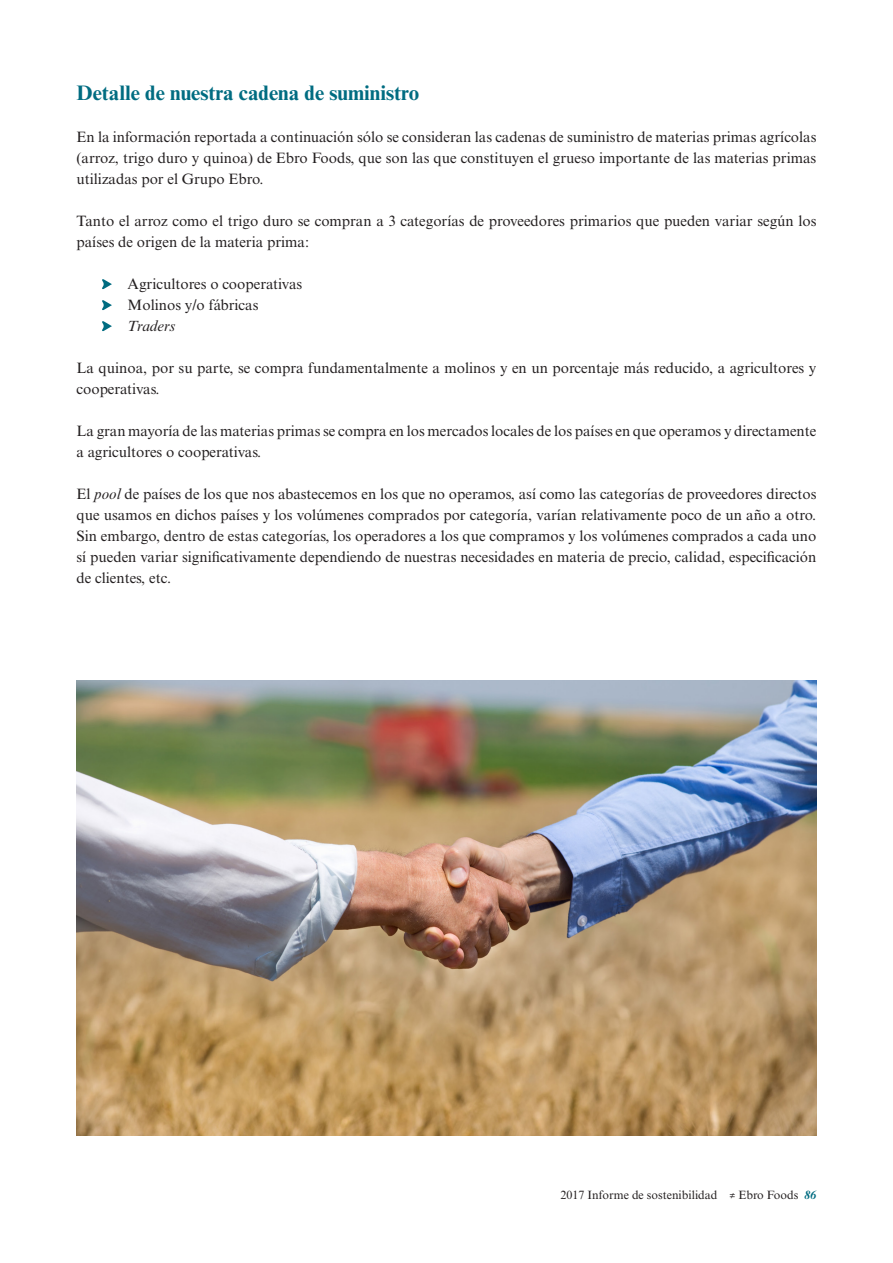
<style>
.page{position:relative;width:893px;height:1263px;background:#fff}
.page>*{position:absolute;margin:0;border:0;box-sizing:border-box;transform-origin:0 0}
.t1{font:700 21px "Times New Roman MT Std";color:#006c81}
.t2{font:15px/21px "Times New Roman MT Std";color:#231f20}
.t3{font:italic 15px "Times New Roman MT Std";letter-spacing:-.015em;color:#231f20}
.t4{font:12px "Times New Roman MT Std";color:#231f20}
.s1{font-style:italic}
.s2{font-weight:700;font-style:italic;color:#006c81}
</style>
<div class="page">
<svg style="left:102px;top:279px;width:10px;height:10px"></svg>
<svg style="left:102px;top:300px;width:10px;height:10px"></svg>
<svg style="left:102px;top:321px;width:10px;height:10px"></svg>
<img style="left:77px;top:680px;width:739px;height:455px">
<p class="t1" style="left:77px;top:80px;width:344px">Detalle de nuestra cadena de suministro</p>
<p class="t2" style="left:77px;top:127px;width:741px;text-align:justify">En la información reportada a continuación sólo se consideran las cadenas de suministro de materias primas agrícolas (arroz, trigo duro y quinoa) de Ebro Foods, que son las que constituyen el grueso importante de las materias primas utilizadas por el Grupo Ebro.</p>
<p class="t2" style="left:77px;top:211px;width:741px">Tanto el arroz como el trigo duro se compran a 3 categorías de proveedores primarios que pueden variar según los países de origen de la materia prima:</p>
<p class="t2" style="left:128px;top:274px;width:176px">Agricultores o cooperativas</p>
<p class="t2" style="left:128px;top:295px;width:132px">Molinos y/o fábricas</p>
<p class="t3" style="left:128px;top:318px;width:49px">Traders</p>
<p class="t2" style="left:77px;top:358px;width:741px">La quinoa, por su parte, se compra fundamentalmente a molinos y en un porcentaje más reducido, a agricultores y cooperativas.</p>
<p class="t2" style="left:77px;top:421px;width:741px">La gran mayoría de las materias primas se compra en los mercados locales de los países en que operamos y directamente a agricultores o cooperativas.</p>
<p class="t2" style="left:77px;top:484px;width:741px;text-align:justify">El <span class="s1">pool</span> de países de los que nos abastecemos en los que no operamos, así como las categorías de proveedores directos que usamos en dichos países y los volúmenes comprados por categoría, varían relativamente poco de un año a otro.<br>Sin embargo, dentro de estas categorías, los operadores a los que compramos y los volúmenes comprados a cada uno sí pueden variar significativamente dependiendo de nuestras necesidades en materia de precio, calidad, especificación de clientes, etc.</p>
<p class="t4" style="left:561px;top:1188px;width:257px">2017 Informe de sostenibilidad ≠ Ebro Foods <span class="s2">86</span></p>
</div>
